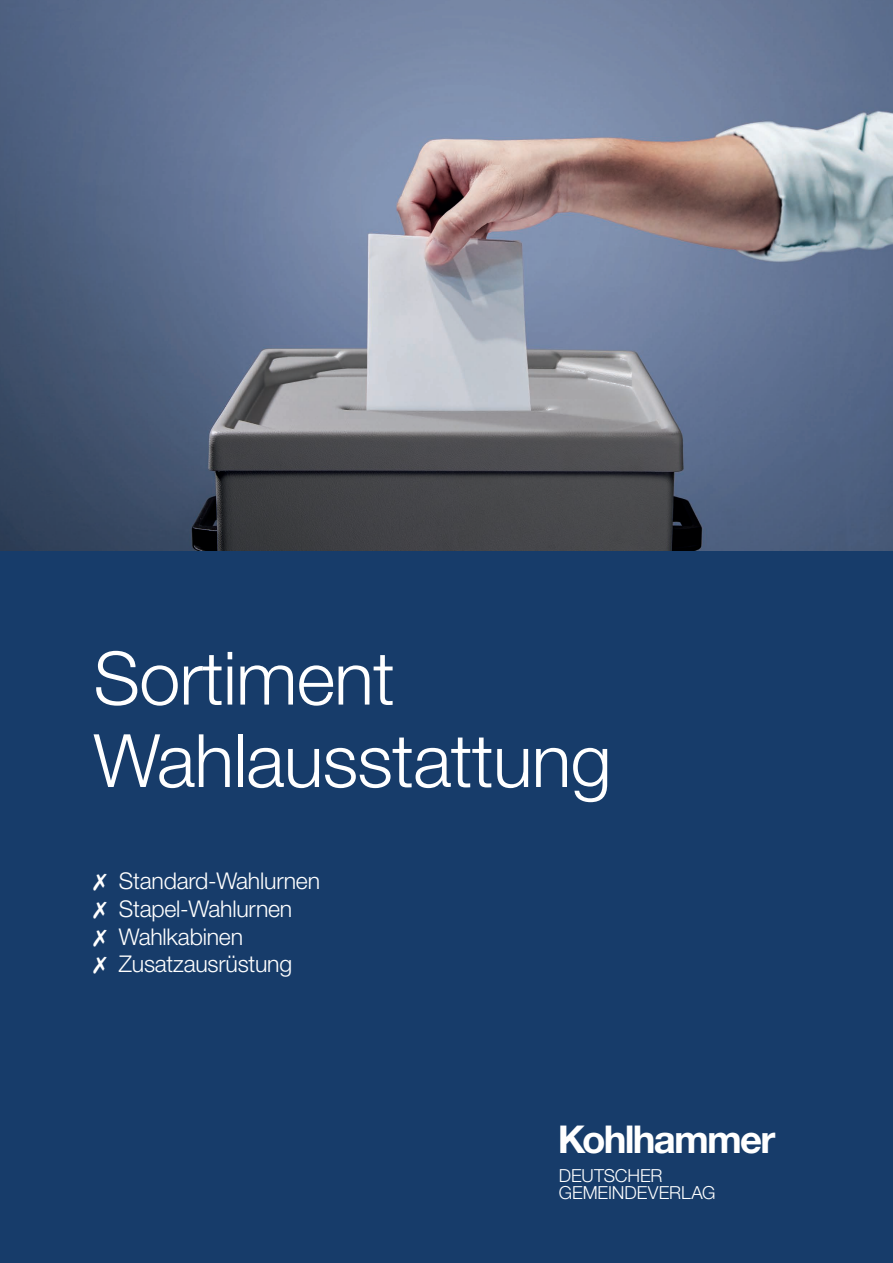
<style>
.page{position:relative;width:893px;height:1263px;background:#173c6a}
.page>*{position:absolute;margin:0;border:0;box-sizing:border-box;transform-origin:0 0}
.t1{font:300 73.8px/82.5px "Helvetica Neue LT Pro";letter-spacing:-.01em;color:#fff}
.t2{font:700 38.4px "Helvetica Neue LT Pro";letter-spacing:-.045em;color:#fff}
.t3{font:300 23.1px/27.8px "Helvetica Neue LT Pro";letter-spacing:-.01em;color:#fff}
.t4{font:300 18px/16.5px "Helvetica Neue LT Pro";color:#fff}
</style>
<div class="page">
<img style="left:0;top:0;width:893px;height:550px">
<h1 class="t1" style="left:94px;top:635px;width:520px">Sortiment<br>Wahlausstattung</h1>
<p class="t3" style="left:94px;top:866px;width:228px">✗ Standard-Wahlurnen ✗ Stapel-Wahlurnen<br>✗ Wahlkabinen<br>✗ Zusatzausrüstung</p>
<h2 class="t2" style="left:558px;top:1116px;width:219px">Kohlhammer</h2>
<p class="t4" style="left:559px;top:1167px;width:158px">DEUTSCHER<br>GEMEINDEVERLAG</p>
</div>
